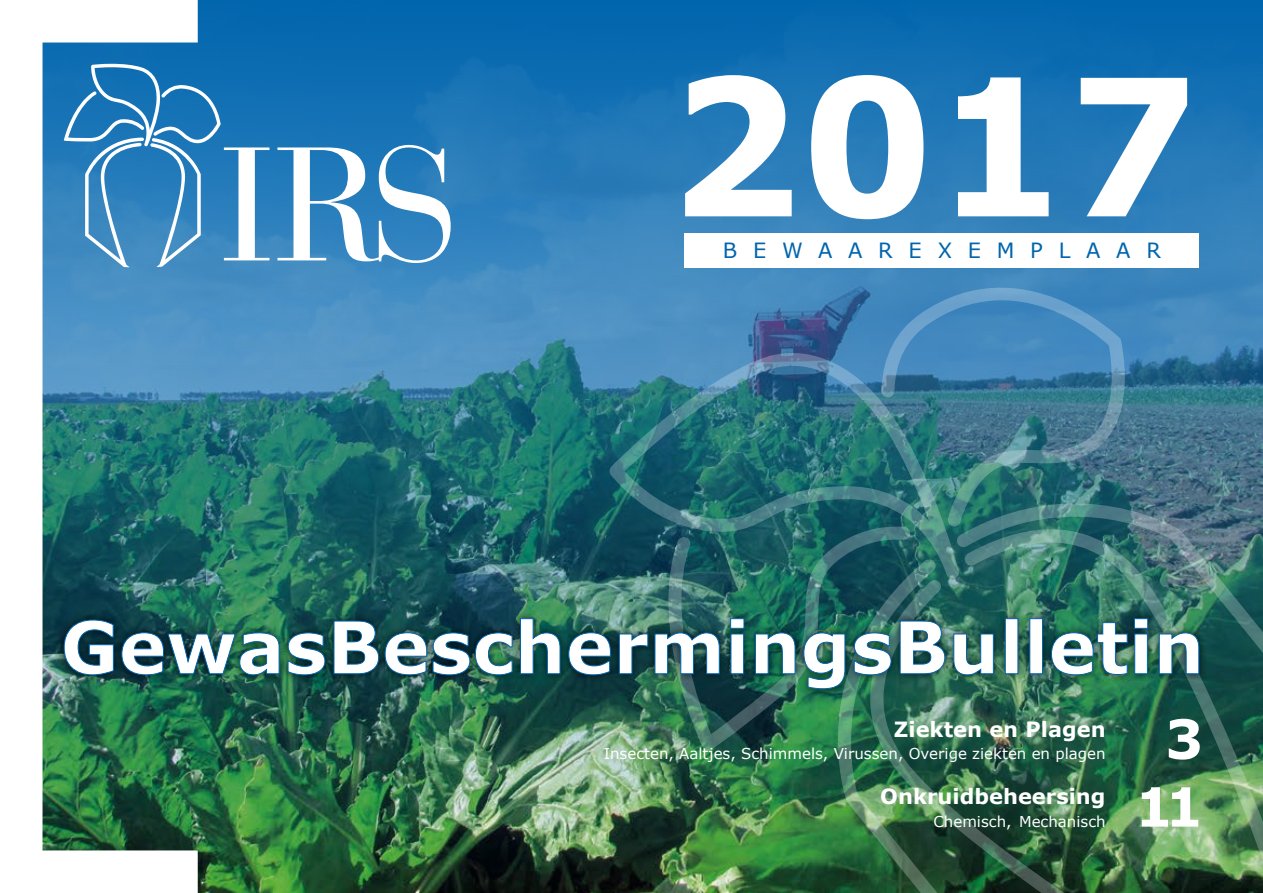
<style>
.page{position:relative;width:1263px;height:893px;background:#fff}
.page>*{position:absolute;margin:0;border:0;box-sizing:border-box;transform-origin:0 0}
.t1{font:700 190.5px "Verdana";color:#fff}
.t2{font:700 54px/67.8px "Verdana";color:#fff;text-align:center}
.t3{font:700 21px "Verdana";color:#fff}
.t4{font:21px "Verdana";letter-spacing:.75em;color:#0065ad}
.t5{font:15px "Verdana";color:#fff}
</style>
<div class="page">
<img style="left:198px;top:0;width:1065px;height:893px">
<img style="left:801px;top:579px;width:155px;height:314px">
<svg style="left:881px;top:288px;width:257px;height:179px"></svg>
<img style="left:648px;top:579px;width:262px;height:174px">
<img style="left:610px;top:342px;width:349px;height:237px">
<img style="left:956px;top:467px;width:307px;height:426px">
<img style="left:42px;top:0;width:156px;height:893px">
<div style="left:685px;top:233px;width:514px;height:34px;background:#fff"></div>
<svg style="left:277px;top:145px;width:174px;height:118px"></svg>
<svg style="left:64px;top:64px;width:205px;height:203px"></svg>
<div style="left:56px;top:610px;width:1151px;height:87px;background:#000;opacity:.75"></div>
<img style="left:63px;top:618px;width:1136px;height:71px">
<h1 class="t1" style="left:668px;top:12px;width:532px">2017</h1>
<h3 class="t4" style="left:723px;top:236px;width:440px">BEWAAREXEMPLAAR</h3>
<h3 class="t3" style="left:894px;top:714px;width:213px">Ziekten en Plagen</h3>
<p class="t5" style="left:604px;top:743px;width:503px">Insecten, Aaltjes, Schimmels, Virussen, Overige ziekten en plagen</p>
<h3 class="t3" style="left:880px;top:782px;width:227px">Onkruidbeheersing</h3>
<p class="t5" style="left:933px;top:811px;width:174px">Chemisch, Mechanisch</p>
<h2 class="t2" style="left:1135px;top:704px;width:70px">3<br>11</h2>
</div>
